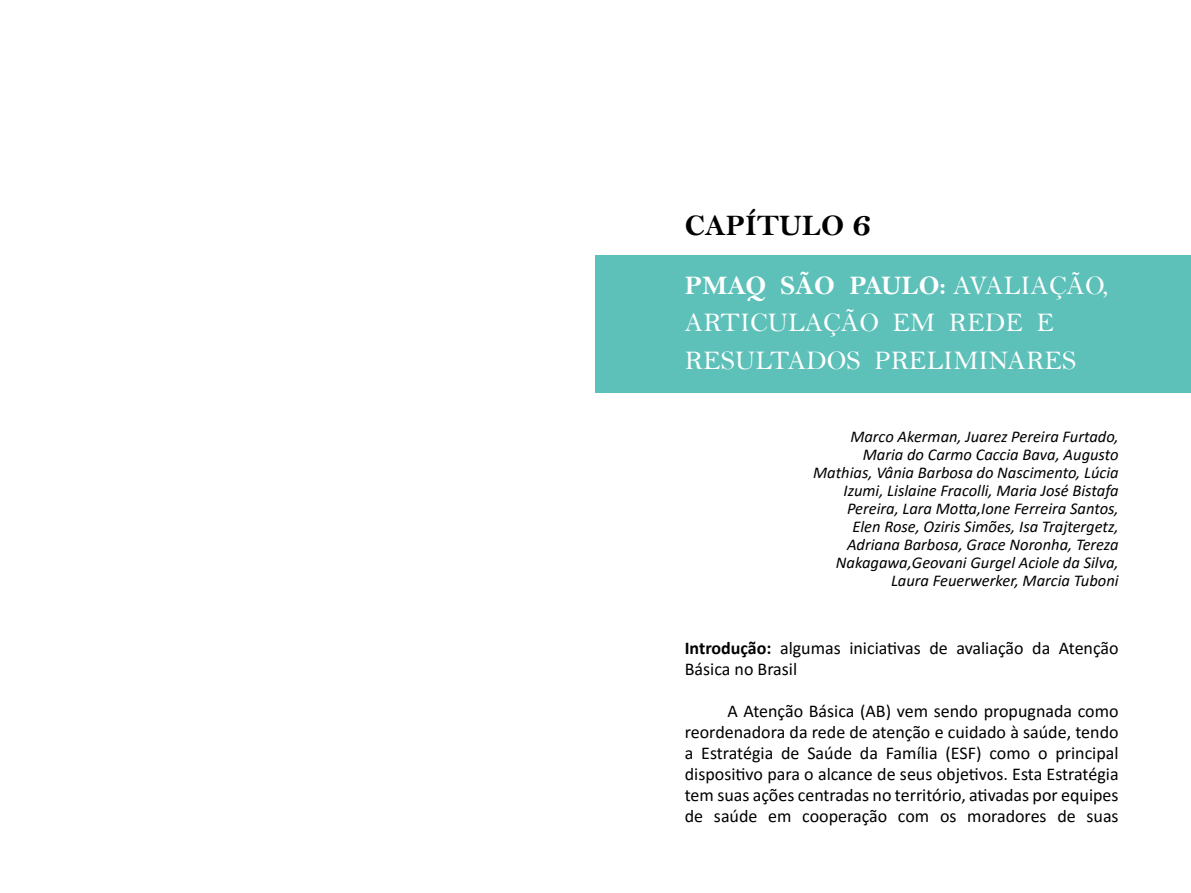
<style>
.page{position:relative;width:1191px;height:893px;background:#fff}
.page>*{position:absolute;margin:0;border:0;box-sizing:border-box;transform-origin:0 0}
.t1{font:30px "Bell MT Bold";color:#000}
.t2{font:27px "Bell";color:#fff}
.t3{font:27px "Bell MT Bold";color:#fff}
.t4{font:18px/21px "Calibri";color:#000}
.t5{font:italic 16.5px/18px "Calibri";color:#000;text-align:right}
.s1{font-size:36px}
.s2{font-family:"Bell MT Bold"}
.s3{font-weight:700}
</style>
<div class="page">
<div style="left:595px;top:255px;width:596px;height:137px;background:#5dc1b9"></div>
<h1 class="t1" style="left:685px;top:207px;width:41px">CAPÍTU</h1>
<h1 class="t1" style="left:802px;top:207px;width:71px">LO <span class="s1">6</span></h1>
<h2 class="t3" style="left:685px;top:269px;width:131px">PMAQ SÃO</h2>
<h2 class="t2" style="left:849px;top:269px;width:122px"><span class="s2">PAULO:</span> AVALIAÇÃO</h2>
<h2 class="t2" style="left:1102px;top:269px;width:7px">,</h2>
<h2 class="t2" style="left:685px;top:306px;width:17px">ARTI</h2>
<h2 class="t2" style="left:750px;top:306px;width:57px">CULAÇÃO</h2>
<h2 class="t2" style="left:892px;top:306px;width:22px">EM</h2>
<h2 class="t2" style="left:948px;top:306px;width:20px">REDE</h2>
<h2 class="t2" style="left:1036px;top:306px;width:13px">E</h2>
<h2 class="t2" style="left:685px;top:344px;width:18px">RES</h2>
<h2 class="t2" style="left:735px;top:344px;width:39px">ULTADOS</h2>
<h2 class="t2" style="left:874px;top:344px;width:35px">PRELIMINARES</h2>
<p class="t5" style="left:813px;top:427px;width:307px">Marco Akerman, Juarez Pereira Furtado, Maria do Carmo Caccia Bava, Augusto Mathias, Vânia Barbosa do Nascimento, Lúcia Izumi, Lislaine Fracolli, Maria José Bistafa Pereira, Lara Motta,Ione Ferreira Santos,<br>Elen Rose, Oziris Simões, Isa Trajtergetz, Adriana Barbosa, Grace Noronha, Tereza Nakagawa,Geovani Gurgel Aciole da Silva, Laura Feuerwerker, Marcia Tuboni</p>
<p class="t4" style="left:685px;top:637px;width:435px"><span class="s3">Introdução:</span> algumas iniciativas de avaliação da Atenção<br>Básica no Brasil</p>
<p class="t4" style="left:685px;top:700px;width:435px;text-align:justify;text-indent:43px">A Atenção Básica (AB) vem sendo propugnada como reordenadora da rede de atenção e cuidado à saúde, tendo a Estratégia de Saúde da Família (ESF) como o principal dispositivo para o alcance de seus objetivos. Esta Estratégia tem suas ações centradas no território, ativadas por equipes de saúde em cooperação com os moradores de suas</p>
</div>
